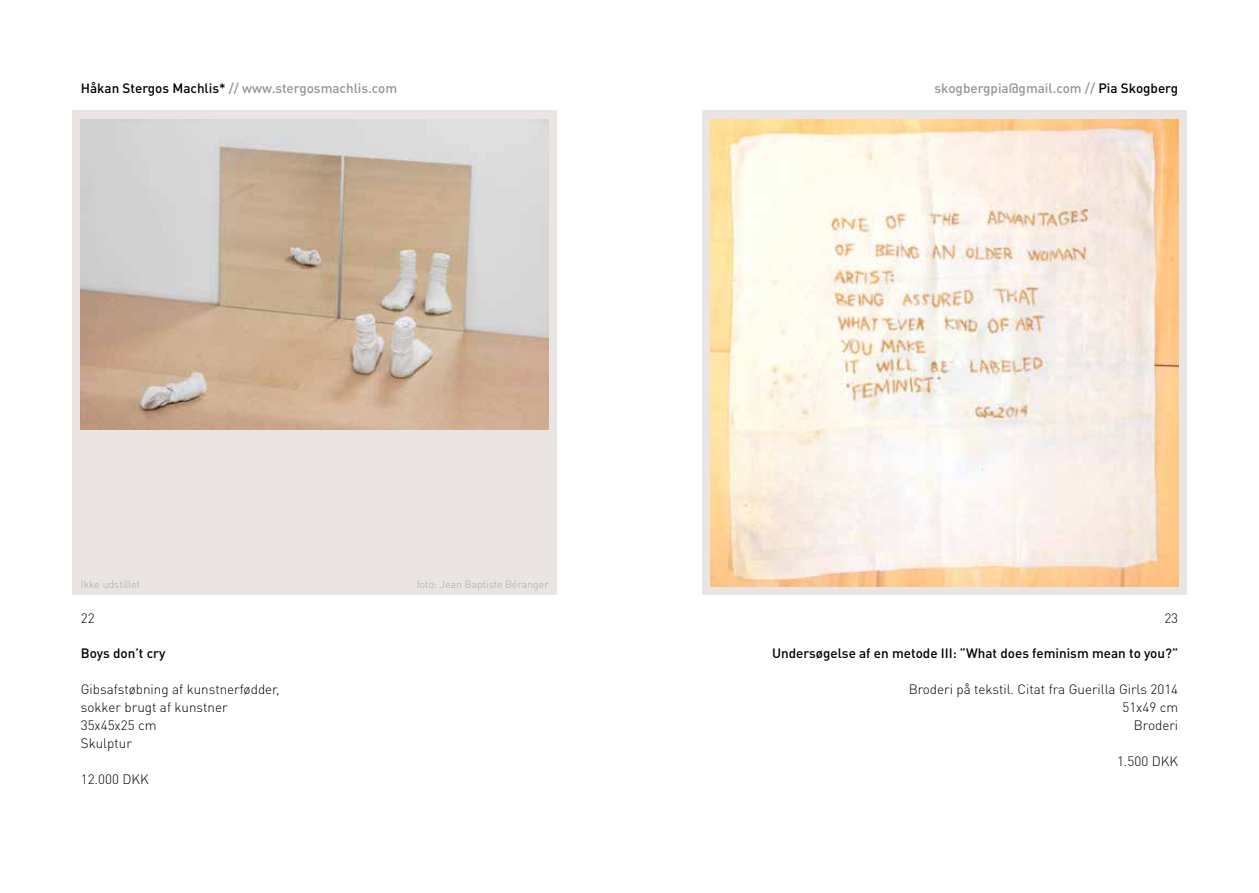
<style>
.page{position:relative;width:1259px;height:893px;background:#fff}
.page>*{position:absolute;margin:0;border:0;box-sizing:border-box;transform-origin:0 0}
.t1{font:300 13.5px/18px "DIN Pro";color:#000;text-align:right}
.t2{font:500 13.5px "DIN Pro";color:#939598}
.t3{font:500 13.5px "DIN Pro";color:#000}
.t4{font:300 10.5px "DIN Pro";color:#a7a9ac}
.s1{color:#000}
</style>
<div class="page">
<div style="left:702px;top:111px;width:484px;height:484px;background:#eae4e2"></div>
<img style="left:710px;top:119px;width:468px;height:468px">
<div style="left:72px;top:111px;width:485px;height:484px;background:#eae4e2"></div>
<img style="left:81px;top:119px;width:468px;height:311px">
<p class="t2" style="left:81px;top:79px;width:318px"><span class="s1">Håkan Stergos Machlis*</span> // www.stergosmachlis.com</p>
<p class="t4" style="left:81px;top:577px;width:61px">Ikke udstillet</p>
<p class="t4" style="left:417px;top:577px;width:133px">foto: Jean Baptiste Béranger</p>
<p class="t1" style="left:81px;top:608px;width:15px">22</p>
<p class="t3" style="left:81px;top:644px;width:86px">Boys don’t cry</p>
<p class="t1" style="left:81px;top:680px;width:200px;text-align:left">Gibsafstøbning af kunstnerfødder, sokker brugt af kunstner<br>35x45x25 cm<br>Skulptur</p>
<p class="t1" style="left:81px;top:770px;width:70px">12.000 DKK</p>
<p class="t2" style="left:934px;top:79px;width:245px">skogbergpia@gmail.com // <span class="s1">Pia Skogberg</span></p>
<p class="t1" style="left:1164px;top:608px;width:15px">23</p>
<p class="t3" style="left:772px;top:644px;width:408px">Undersøgelse af en metode III: ”What does feminism mean to you?”</p>
<p class="t1" style="left:908px;top:680px;width:271px">Broderi på tekstil. Citat fra Guerilla Girls 2014<br>51x49 cm<br>Broderi</p>
<p class="t1" style="left:1117px;top:752px;width:63px">1.500 DKK</p>
</div>
